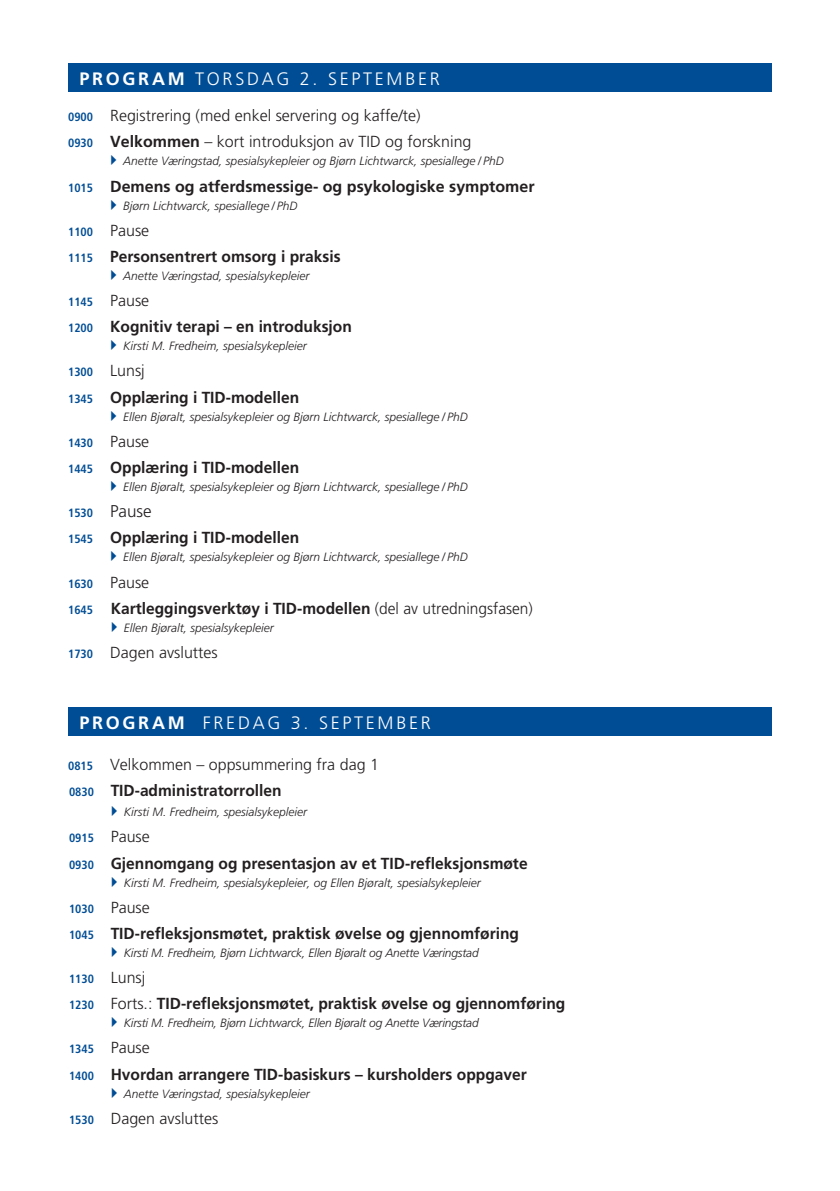
<style>
.page{position:relative;width:840px;height:1191px;background:#fff}
.page>*{position:absolute;margin:0;border:0;box-sizing:border-box;transform-origin:0 0}
.Stikktittel{font:300 18px "Frutiger LT Std";letter-spacing:.15em;color:#fff}
.Brødtekst{font:300 17px "Frutiger LT Std";color:#231f20}
.Brødtekst-2{font:700 16px "Frutiger LT Std";color:#231f20}
.Brødtekst-3{font:300 16px "Frutiger LT Std";color:#231f20}
.Brødtekst-4{font:italic 300 12px "Frutiger LT Std";color:#231f20}
.s1{font-weight:700}
.s2{font-weight:700;font-stretch:condensed;font-size:12px;color:#014d95}
.s3{font-stretch:condensed;font-size:12px;color:#014d95}
.s4{font-weight:300}
</style>
<div class="page">
<div style="left:68px;top:63px;width:703px;height:28px;background:#014d95"></div>
<div style="left:68px;top:707px;width:703px;height:29px;background:#014d95"></div>
<p class="Stikktittel" style="left:79px;top:68px;width:361px"><span class="s1">PROGRAM</span> TORSDAG 2. SEPTEMBER</p>
<p class="Brødtekst-3" style="left:68px;top:107px;width:354px"><span class="s2">0900</span> Registrering (med enkel servering og kaffe/te)</p>
<p class="Brødtekst-3" style="left:68px;top:133px;width:404px"><span class="s2">0930</span> <span class="s1">Velkommen</span> – kort introduksjon av TID og forskning</p>
<p class="Brødtekst-4" style="left:123px;top:154px;width:382px">Anette Væringstad, spesialsykepleier og Bjørn Lichtwarck, spesiallege / PhD</p>
<p class="Brødtekst-2" style="left:68px;top:177px;width:468px"><span class="s3">1015</span> Demens og atferdsmessige- og psykologiske symptomer</p>
<p class="Brødtekst-4" style="left:123px;top:198px;width:176px">Bjørn Lichtwarck, spesiallege / PhD</p>
<p class="Brødtekst-3" style="left:68px;top:221px;width:83px"><span class="s2">1100</span> Pause</p>
<p class="Brødtekst-2" style="left:68px;top:247px;width:274px"><span class="s3">1115</span> Personsentrert omsorg i praksis</p>
<p class="Brødtekst-4" style="left:123px;top:269px;width:188px">Anette Væringstad, spesialsykepleier</p>
<p class="Brødtekst-3" style="left:68px;top:291px;width:83px"><span class="s2">1145</span> Pause</p>
<p class="Brødtekst-2" style="left:68px;top:317px;width:285px"><span class="s3">1200</span> Kognitiv terapi – en introduksjon</p>
<p class="Brødtekst-4" style="left:123px;top:339px;width:185px">Kirsti M. Fredheim, spesialsykepleier</p>
<p class="Brødtekst-3" style="left:68px;top:362px;width:78px"><span class="s2">1300</span> Lunsj</p>
<p class="Brødtekst-2" style="left:68px;top:388px;width:232px"><span class="s3">1345</span> Opplæring i TID-modellen</p>
<p class="Brødtekst-4" style="left:123px;top:410px;width:346px">Ellen Bjøralt, spesialsykepleier og Bjørn Lichtwarck, spesiallege / PhD</p>
<p class="Brødtekst-3" style="left:68px;top:432px;width:83px"><span class="s2">1430</span> Pause</p>
<p class="Brødtekst-2" style="left:68px;top:458px;width:232px"><span class="s3">1445</span> Opplæring i TID-modellen</p>
<p class="Brødtekst-4" style="left:123px;top:480px;width:346px">Ellen Bjøralt, spesialsykepleier og Bjørn Lichtwarck, spesiallege / PhD</p>
<p class="Brødtekst" style="left:68px;top:502px;width:85px"><span class="s2">1530</span> Pause</p>
<p class="Brødtekst-2" style="left:68px;top:528px;width:232px"><span class="s3">1545</span> Opplæring i TID-modellen</p>
<p class="Brødtekst-4" style="left:123px;top:550px;width:346px">Ellen Bjøralt, spesialsykepleier og Bjørn Lichtwarck, spesiallege / PhD</p>
<p class="Brødtekst-3" style="left:68px;top:573px;width:83px"><span class="s2">1630</span> Pause</p>
<p class="Brødtekst-2" style="left:68px;top:599px;width:466px"><span class="s3">1645</span> Kartleggingsverktøy i TID-modellen <span class="s4">(del av utredningsfasen)</span></p>
<p class="Brødtekst-4" style="left:124px;top:621px;width:151px">Ellen Bjøralt, spesialsykepleier</p>
<p class="Brødtekst-3" style="left:68px;top:643px;width:151px"><span class="s2">1730</span> Dagen avsluttes</p>
<p class="Stikktittel" style="left:79px;top:712px;width:352px"><span class="s1">PROGRAM</span> FREDAG 3. SEPTEMBER</p>
<p class="Brødtekst-3" style="left:68px;top:755px;width:312px"><span class="s2">0815</span> Velkommen – oppsummering fra dag 1</p>
<p class="Brødtekst-2" style="left:69px;top:781px;width:214px"><span class="s3">0830</span> TID-administratorrollen</p>
<p class="Brødtekst-4" style="left:124px;top:805px;width:185px">Kirsti M. Fredheim, spesialsykepleier</p>
<p class="Brødtekst-3" style="left:69px;top:827px;width:82px"><span class="s2">0915</span> Pause</p>
<p class="Brødtekst-2" style="left:69px;top:853px;width:460px"><span class="s3">0930</span> Gjennomgang og presentasjon av et TID-refleksjonsmøte</p>
<p class="Brødtekst-4" style="left:124px;top:875px;width:358px">Kirsti M. Fredheim, spesialsykepleier, og Ellen Bjøralt, spesialsykepleier</p>
<p class="Brødtekst-3" style="left:69px;top:898px;width:82px"><span class="s2">1030</span> Pause</p>
<p class="Brødtekst-2" style="left:69px;top:924px;width:451px"><span class="s3">1045</span> TID-refleksjonsmøtet, praktisk øvelse og gjennomføring</p>
<p class="Brødtekst-4" style="left:124px;top:946px;width:356px">Kirsti M. Fredheim, Bjørn Lichtwarck, Ellen Bjøralt og Anette Væringstad</p>
<p class="Brødtekst-3" style="left:69px;top:968px;width:78px"><span class="s2">1130</span> Lunsj</p>
<p class="Brødtekst-2" style="left:69px;top:994px;width:497px"><span class="s3">1230</span> <span class="s4">Forts.:</span> TID-refleksjonsmøtet, praktisk øvelse og gjennomføring</p>
<p class="Brødtekst-4" style="left:124px;top:1016px;width:356px">Kirsti M. Fredheim, Bjørn Lichtwarck, Ellen Bjøralt og Anette Væringstad</p>
<p class="Brødtekst-3" style="left:69px;top:1039px;width:82px"><span class="s2">1345</span> Pause</p>
<p class="Brødtekst-2" style="left:69px;top:1064px;width:459px"><span class="s3">1400</span> Hvordan arrangere TID-basiskurs – kursholders oppgaver</p>
<p class="Brødtekst-4" style="left:124px;top:1086px;width:188px">Anette Væringstad, spesialsykepleier</p>
<p class="Brødtekst-3" style="left:69px;top:1109px;width:151px"><span class="s2">1530</span> Dagen avsluttes</p>
</div>
